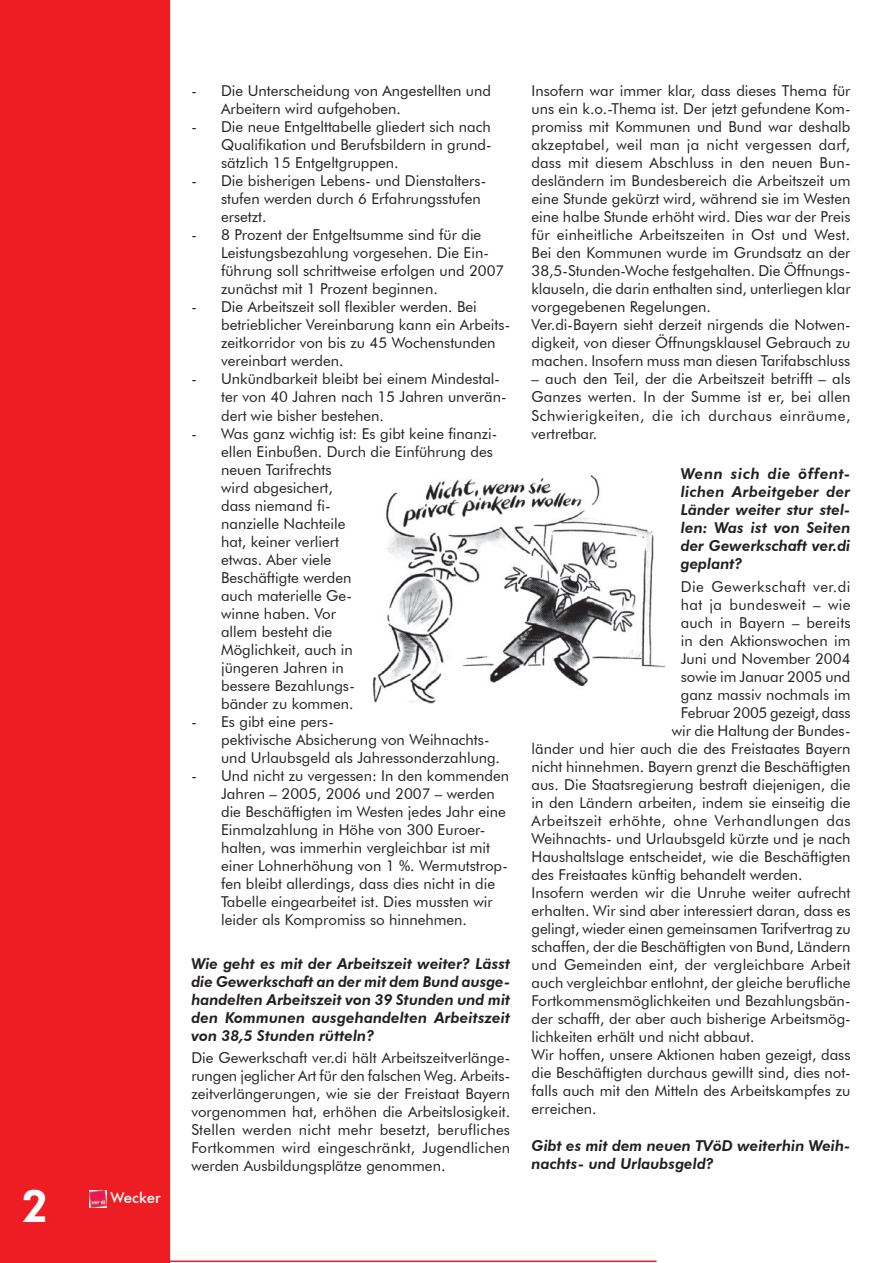
<style>
.page{position:relative;width:893px;height:1263px;background:#fff}
.page>*{position:absolute;margin:0;border:0;box-sizing:border-box;transform-origin:0 0}
.t1{font:800 45px "Futura BT";color:#fff}
.Aufzähl_Sternchen{font:15px/18px "Futura BT";color:#231f20}
.Interview_SZ{font:italic 800 15px/18px "Futura BT";color:#231f20;text-align:justify}
.Aufzähl_Sternchen-2{font:15px "Futura BT";letter-spacing:.025em;color:#231f20}
.Aufzähl_Sternchen-3{font:15px "Futura BT";letter-spacing:.03em;color:#231f20}
.t2{font:500 15px "Futura BT";color:#fff}
</style>
<div class="page">
<div style="left:0;top:0;width:170px;height:1263px;background:#ee1d23"></div>
<img style="left:89px;top:1190px;width:17px;height:18px">
<hr style="left:40px;top:1260px;width:616px;height:2px;background:#ee1d23">
<img style="left:372px;top:475px;width:292px;height:229px">
<p class="t1" style="left:21px;top:1178px;width:29px">2</p>
<p class="t2" style="left:111px;top:1188px;width:52px">Wecker</p>
<p class="Aufzähl_Sternchen" style="left:221px;top:82px;width:271px;text-indent:-30px">- Die Unterscheidung von Angestellten und<br>Arbeitern wird aufgehoben.</p>
<p class="Aufzähl_Sternchen" style="left:221px;top:118px;width:272px;text-align:justify;text-indent:-30px">- Die neue Entgelttabelle gliedert sich nach Qualifikation und Berufsbildern in grund&shy;sätzlich 15 Entgeltgruppen.</p>
<p class="Aufzähl_Sternchen" style="left:221px;top:172px;width:267px;text-indent:-30px">- Die bisherigen Lebens- und Dienstalters&shy;stufen werden durch 6 Erfahrungsstufen ersetzt.</p>
<p class="Aufzähl_Sternchen" style="left:221px;top:226px;width:285px;text-indent:-30px">- 8 Prozent der Entgeltsumme sind für die Leistungsbezahlung vorgesehen. Die Ein&shy;führung soll schrittweise erfolgen und 2007 zunächst mit 1 Prozent beginnen.</p>
<p class="Aufzähl_Sternchen" style="left:221px;top:298px;width:291px;text-indent:-30px">- Die Arbeitszeit soll flexibler werden. Bei betrieblicher Vereinbarung kann ein Arbeits&shy;zeitkorridor von bis zu 45 Wochenstunden vereinbart werden.</p>
<p class="Aufzähl_Sternchen" style="left:221px;top:370px;width:287px;text-indent:-30px">- Unkündbarkeit bleibt bei einem Mindestal&shy;ter von 40 Jahren nach 15 Jahren unverän&shy;dert wie bisher bestehen.</p>
<p class="Aufzähl_Sternchen" style="left:221px;top:424px;width:278px;text-indent:-30px">- Was ganz wichtig ist: Es gibt keine finanzi&shy;ellen Einbußen. Durch die Einführung des neuen Tarifrechts<br>wird abgesichert,<br>dass niemand fi-<br>nanzielle Nachteile<br>hat, keiner verliert<br>etwas. Aber viele<br>Beschäftigte werden<br>auch materielle Ge-<br>winne haben. Vor<br>allem besteht die<br>Möglichkeit, auch in<br>jüngeren Jahren in<br>bessere Bezahlungs-<br>bänder zu kommen.</p>
<p class="Aufzähl_Sternchen" style="left:221px;top:712px;width:280px;text-indent:-30px">- Es gibt eine pers-<br>pektivische Absicherung von Weihnachts&shy;und Urlaubsgeld als Jahressonderzahlung.</p>
<p class="Aufzähl_Sternchen" style="left:221px;top:766px;width:289px;text-indent:-30px">- Und nicht zu vergessen: In den kommenden Jahren – 2005, 2006 und 2007 – werden die Beschäftigten im Westen jedes Jahr eine Einmalzahlung in Höhe von 300 Euroer&shy;halten, was immerhin vergleichbar ist mit einer Lohnerhöhung von 1 %. Wermutstrop&shy;fen bleibt allerdings, dass dies nicht in die Tabelle eingearbeitet ist. Dies mussten wir leider als Kompromiss so hinnehmen.</p>
<p class="Interview_SZ" style="left:191px;top:955px;width:320px">Wie geht es mit der Arbeitszeit weiter? Lässt die Gewerkschaft an der mit dem Bund ausge&shy;handelten Arbeitszeit von 39 Stunden und mit den Kommunen ausgehandelten Arbeitszeit von 38,5 Stunden rütteln?</p>
<p class="Aufzähl_Sternchen" style="left:191px;top:1049px;width:320px;text-align:justify">Die Gewerkschaft ver.di hält Arbeitszeitverlänge&shy;rungen jeglicher Art für den falschen Weg. Arbeits&shy;zeitverlängerungen, wie sie der Freistaat Bayern vorgenommen hat, erhöhen die Arbeitslosigkeit.<br>Stellen werden nicht mehr besetzt, berufliches Fortkommen wird eingeschränkt, Jugendlichen werden Ausbildungsplätze genommen.</p>
<p class="Aufzähl_Sternchen" style="left:532px;top:82px;width:321px;text-align:justify">Insofern war immer klar, dass dieses Thema für uns ein k.o.-Thema ist. Der jetzt gefundene Kom&shy;promiss mit Kommunen und Bund war deshalb akzeptabel, weil man ja nicht vergessen darf, dass mit diesem Abschluss in den neuen Bun&shy;desländern im Bundesbereich die Arbeitszeit um eine Stunde gekürzt wird, während sie im Westen eine halbe Stunde erhöht wird. Dies war der Preis für einheitliche Arbeitszeiten in Ost und West.<br>Bei den Kommunen wurde im Grundsatz an der 38,5-Stunden-Woche festgehalten. Die Öffnungs&shy;klauseln, die darin enthalten sind, unterliegen klar vorgegebenen Regelungen.</p>
<p class="Aufzähl_Sternchen" style="left:532px;top:316px;width:320px;text-align:justify">Ver.di-Bayern sieht derzeit nirgends die Notwen&shy;digkeit, von dieser Öffnungsklausel Gebrauch zu machen. Insofern muss man diesen Tarifabschluss</p>
<p class="Aufzähl_Sternchen" style="left:532px;top:370px;width:320px;text-align:justify">– auch den Teil, der die Arbeitszeit betrifft – als Ganzes werten. In der Summe ist er, bei allen Schwierigkeiten, die ich durchaus einräume, vertretbar.</p>
<p class="Interview_SZ" style="left:681px;top:465px;width:171px">Wenn sich die öffent&shy;lichen Arbeitgeber der Länder weiter stur stel&shy;len: Was ist von Seiten der Gewerkschaft ver.di geplant?</p>
<p class="Aufzähl_Sternchen-3" style="left:681px;top:577px;width:171px">Die Gewerkschaft ver.di</p>
<p class="Aufzähl_Sternchen-2" style="left:681px;top:595px;width:171px">hat ja bundesweit – wie</p>
<p class="Aufzähl_Sternchen" style="left:681px;top:613px;width:171px">auch in Bayern – bereits</p>
<p class="Aufzähl_Sternchen" style="left:681px;top:631px;width:171px">in den Aktionswochen im</p>
<p class="Aufzähl_Sternchen" style="left:681px;top:649px;width:171px">Juni und November 2004</p>
<p class="Aufzähl_Sternchen" style="left:681px;top:667px;width:171px">sowie im Januar 2005 und</p>
<p class="Aufzähl_Sternchen" style="left:681px;top:685px;width:171px">ganz massiv nochmals im</p>
<p class="Aufzähl_Sternchen" style="left:681px;top:703px;width:171px">Februar 2005 gezeigt, dass</p>
<p class="Aufzähl_Sternchen" style="left:672px;top:721px;width:180px">wir die Haltung der Bundes-</p>
<p class="Aufzähl_Sternchen" style="left:532px;top:739px;width:320px">länder und hier auch die des Freistaates Bayern</p>
<p class="Aufzähl_Sternchen" style="left:532px;top:757px;width:320px">nicht hinnehmen. Bayern grenzt die Beschäftigten</p>
<p class="Aufzähl_Sternchen" style="left:532px;top:775px;width:320px">aus. Die Staatsregierung bestraft diejenigen, die</p>
<p class="Aufzähl_Sternchen" style="left:532px;top:793px;width:320px">in den Ländern arbeiten, indem sie einseitig die</p>
<p class="Aufzähl_Sternchen-2" style="left:532px;top:811px;width:320px">Arbeitszeit erhöhte, ohne Verhandlungen das</p>
<p class="Aufzähl_Sternchen" style="left:532px;top:829px;width:320px">Weihnachts- und Urlaubsgeld kürzte und je nach</p>
<p class="Aufzähl_Sternchen" style="left:532px;top:847px;width:320px">Haushaltslage entscheidet, wie die Beschäftigten</p>
<p class="Aufzähl_Sternchen" style="left:532px;top:865px;width:272px">des Freistaates künftig behandelt werden.</p>
<p class="Aufzähl_Sternchen" style="left:532px;top:883px;width:320px;text-align:justify">Insofern werden wir die Unruhe weiter aufrecht erhalten. Wir sind aber interessiert daran, dass es gelingt, wieder einen gemeinsamen Tarifvertrag zu schaffen, der die Beschäftigten von Bund, Ländern und Gemeinden eint, der vergleichbare Arbeit auch vergleichbar entlohnt, der gleiche berufliche Fortkommensmöglichkeiten und Bezahlungsbän&shy;der schafft, der aber auch bisherige Arbeitsmög&shy;lichkeiten erhält und nicht abbaut.</p>
<p class="Aufzähl_Sternchen" style="left:532px;top:1045px;width:320px;text-align:justify">Wir hoffen, unsere Aktionen haben gezeigt, dass die Beschäftigten durchaus gewillt sind, dies not&shy;falls auch mit den Mitteln des Arbeitskampfes zu erreichen.</p>
<p class="Interview_SZ" style="left:532px;top:1137px;width:320px">Gibt es mit dem neuen TVöD weiterhin Weih&shy;nachts- und Urlaubsgeld?</p>
</div>
